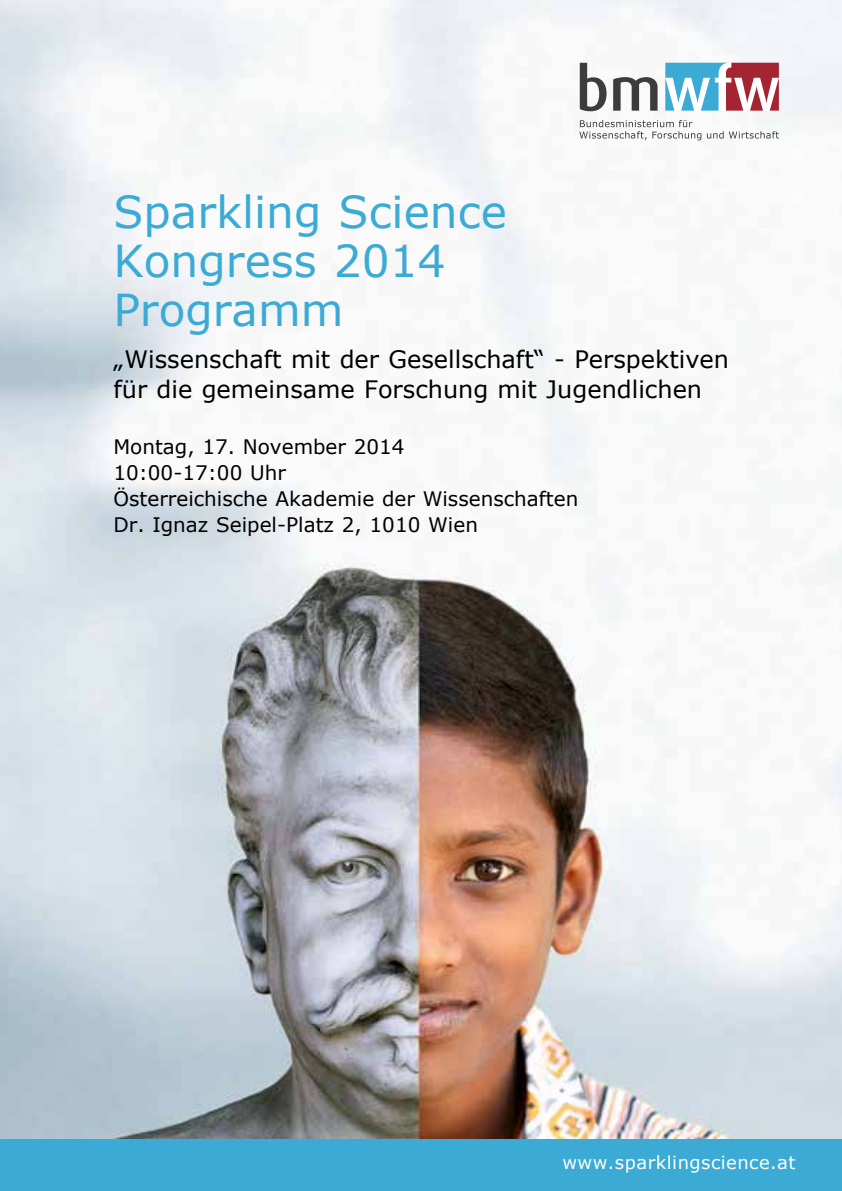
<style>
.page{position:relative;width:842px;height:1191px;background:#fff}
.page>*{position:absolute;margin:0;border:0;box-sizing:border-box;transform-origin:0 0}
.t1{font:44px/49.2px "Verdana";color:#3babd5}
.t2{font:24px/30px "Verdana";color:#000}
.t3{font:20px/26px "Verdana";color:#000}
.t4{font:18px "Verdana";letter-spacing:.025em;color:#fff}
</style>
<div class="page">
<img style="left:0;top:0;width:842px;height:1139px">
<svg style="left:580px;top:63px;width:26px;height:48px"></svg>
<svg style="left:613px;top:77px;width:45px;height:34px"></svg>
<svg style="left:665px;top:63px;width:114px;height:48px"></svg>
<svg style="left:579px;top:120px;width:122px;height:20px"></svg>
<svg style="left:707px;top:131px;width:72px;height:8px"></svg>
<div style="left:0;top:1139px;width:842px;height:52px;background:#3babd5"></div>
<h1 class="t1" style="left:113px;top:186px;width:395px">Sparkling Science<br>Kongress 2014<br>Programm</h1>
<p class="t2" style="left:113px;top:344px;width:617px">„Wissenschaft mit der Gesellschaft“ - Perspektiven für die gemeinsame Forschung mit Jugendlichen</p>
<p class="t3" style="left:113px;top:433px;width:466px">Montag, 17. November 2014<br>10:00-17:00 Uhr<br>Österreichische Akademie der Wissenschaften<br>Dr. Ignaz Seipel-Platz 2, 1010 Wien</p>
<p class="t4" style="left:562px;top:1151px;width:235px">www.sparklingscience.at</p>
</div>
